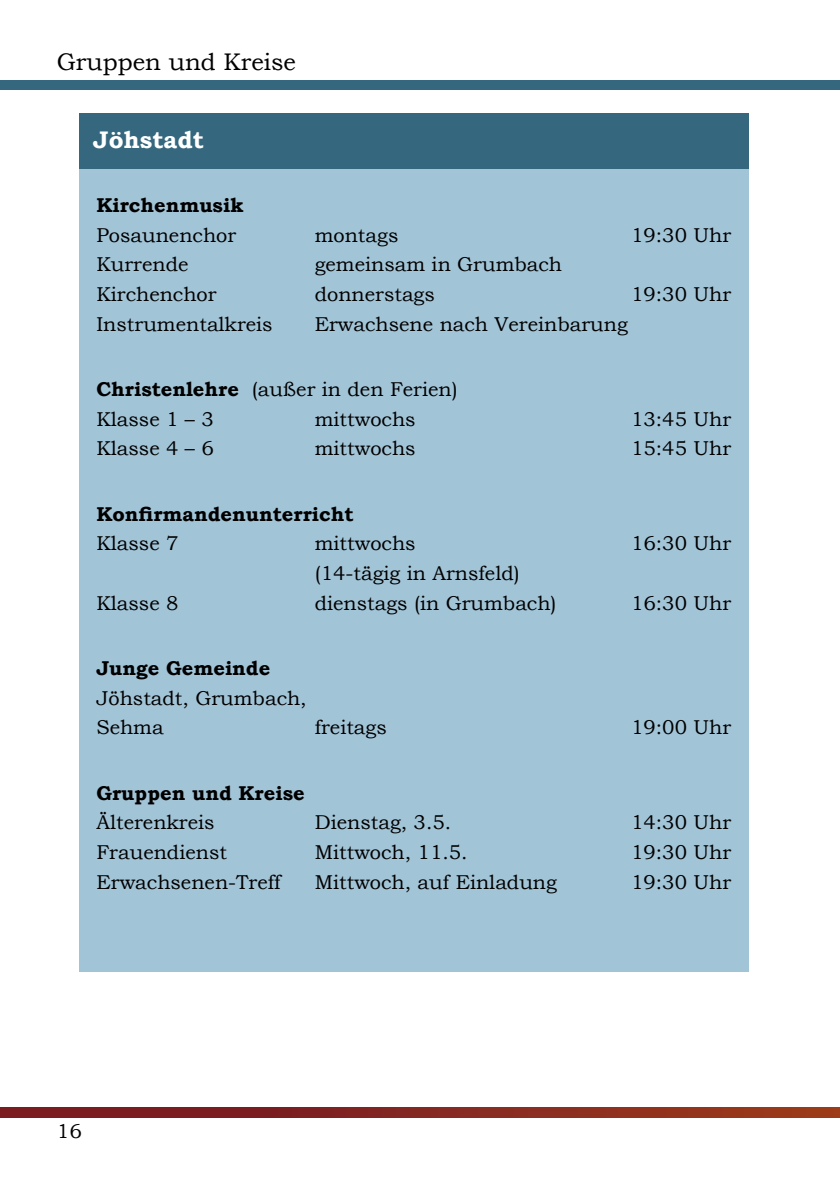
<style>
.page{position:relative;width:840px;height:1191px;background:#fff}
.page>*{position:absolute;margin:0;border:0;box-sizing:border-box;transform-origin:0 0}
.t1{font:24px "Bookman Old Style";color:#000}
.t2{font:700 24px "Bookman Old Style";color:#fff}
.t3{font:20px/29.6px "Bookman Old Style";color:#000}
.t4{font:700 20px "Bookman Old Style";color:#000}
.s1{font-weight:700}
</style>
<div class="page">
<div style="left:0;top:80px;width:839px;height:10px;background:#35677e"></div>
<svg style="left:0;top:1107px;width:839px;height:10px"></svg>
<div style="left:79px;top:169px;width:669px;height:803px;background:#a2c4d7"></div>
<div style="left:79px;top:113px;width:669px;height:56px;background:#35677e"></div>
<p class="t1" style="left:57px;top:46px;width:241px">Gruppen und Kreise</p>
<p class="t2" style="left:93px;top:122px;width:112px">Jöhstadt</p>
<p class="t4" style="left:96px;top:191px;width:148px">Kirchenmusik</p>
<p class="t3" style="left:96px;top:220px;width:141px">Posaunenchor</p>
<p class="t3" style="left:314px;top:220px;width:85px">montags</p>
<p class="t3" style="left:630px;top:220px;width:102px">19:30 Uhr</p>
<p class="t3" style="left:96px;top:250px;width:94px">Kurrende</p>
<p class="t3" style="left:314px;top:250px;width:249px">gemeinsam in Grumbach</p>
<p class="t3" style="left:96px;top:279px;width:122px">Kirchenchor</p>
<p class="t3" style="left:314px;top:279px;width:121px">donnerstags</p>
<p class="t3" style="left:630px;top:279px;width:102px">19:30 Uhr</p>
<p class="t3" style="left:96px;top:309px;width:178px">Instrumentalkreis</p>
<p class="t3" style="left:314px;top:309px;width:314px">Erwachsene nach Vereinbarung</p>
<p class="t3" style="left:96px;top:374px;width:362px"><span class="s1">Christenlehre</span> (außer in den Ferien)<br>Klasse 1 – 3</p>
<p class="t3" style="left:314px;top:404px;width:102px">mittwochs</p>
<p class="t3" style="left:630px;top:404px;width:102px">13:45 Uhr</p>
<p class="t3" style="left:96px;top:434px;width:119px">Klasse 4 – 6</p>
<p class="t3" style="left:314px;top:434px;width:102px">mittwochs</p>
<p class="t3" style="left:630px;top:434px;width:102px">15:45 Uhr</p>
<p class="t4" style="left:96px;top:499px;width:258px">Konfirmandenunterricht</p>
<p class="t3" style="left:96px;top:529px;width:83px">Klasse 7</p>
<p class="t3" style="left:314px;top:529px;width:102px">mittwochs</p>
<p class="t3" style="left:630px;top:529px;width:102px">16:30 Uhr</p>
<p class="t3" style="left:314px;top:558px;width:206px">(14-tägig in Arnsfeld)</p>
<p class="t3" style="left:96px;top:588px;width:83px">Klasse 8</p>
<p class="t3" style="left:314px;top:588px;width:243px">dienstags (in Grumbach)</p>
<p class="t3" style="left:630px;top:588px;width:102px">16:30 Uhr</p>
<p class="t4" style="left:96px;top:654px;width:175px">Junge Gemeinde</p>
<p class="t3" style="left:96px;top:683px;width:211px">Jöhstadt, Grumbach,<br>Sehma</p>
<p class="t3" style="left:314px;top:713px;width:73px">freitags</p>
<p class="t3" style="left:630px;top:713px;width:102px">19:00 Uhr</p>
<p class="t4" style="left:96px;top:778px;width:209px">Gruppen und Kreise</p>
<p class="t3" style="left:96px;top:808px;width:120px">Älterenkreis</p>
<p class="t3" style="left:314px;top:808px;width:138px">Dienstag, 3.5.</p>
<p class="t3" style="left:630px;top:808px;width:102px">14:30 Uhr</p>
<p class="t3" style="left:96px;top:837px;width:132px">Frauendienst</p>
<p class="t3" style="left:314px;top:837px;width:154px">Mittwoch, 11.5.</p>
<p class="t3" style="left:630px;top:837px;width:102px">19:30 Uhr</p>
<p class="t3" style="left:96px;top:867px;width:185px">Erwachsenen-Treff</p>
<p class="t3" style="left:314px;top:867px;width:244px">Mittwoch, auf Einladung</p>
<p class="t3" style="left:630px;top:867px;width:102px">19:30 Uhr</p>
<p class="t3" style="left:57px;top:1116px;width:26px">16</p>
</div>
